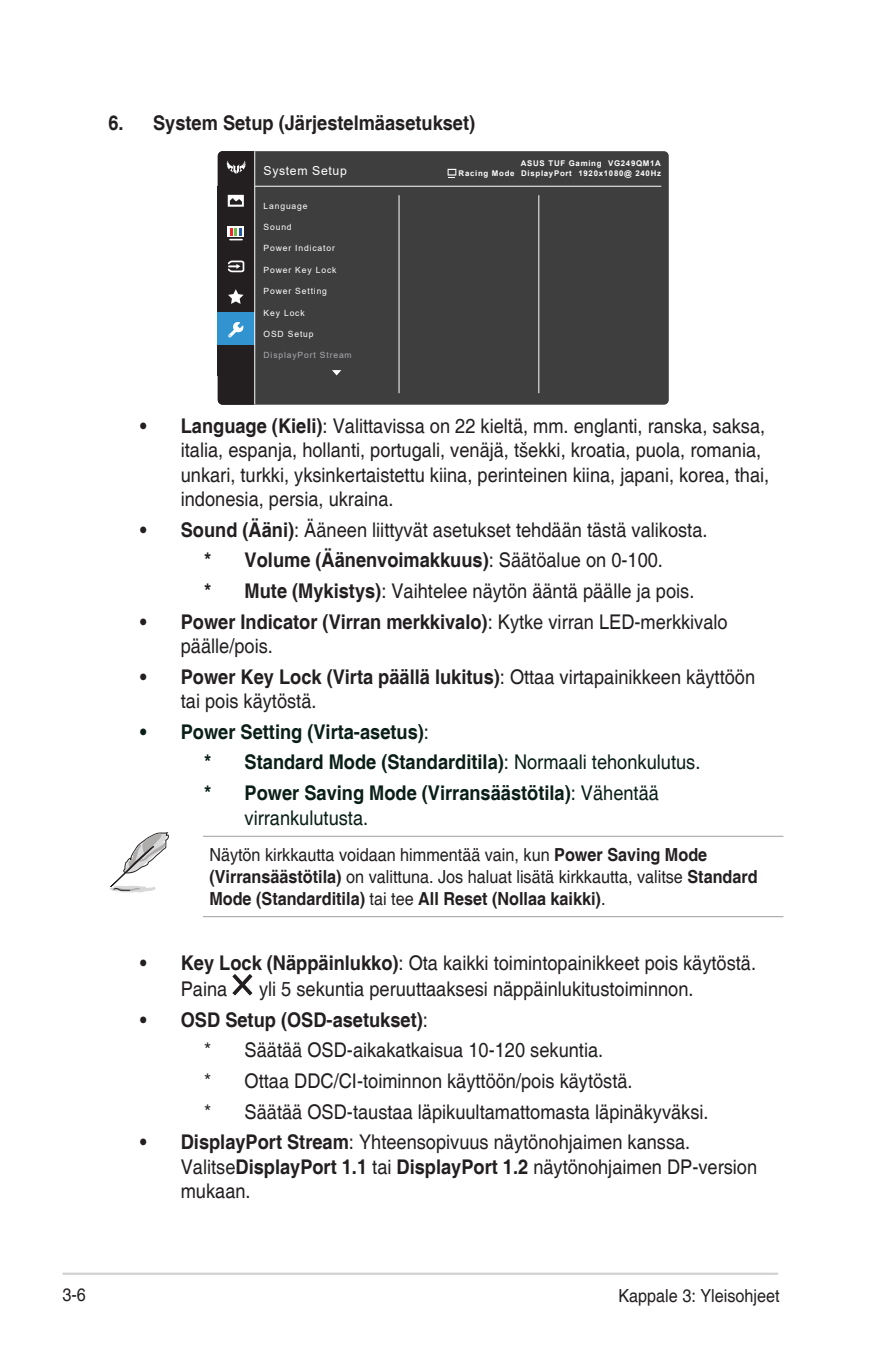
<style>
.page{position:relative;width:893px;height:1346px;background:#fff}
.page>*{position:absolute;margin:0;border:0;box-sizing:border-box;transform-origin:0 0}
.t1{font:20.25px/24.3px "Helvetica";color:#231f20;scale:.9 1}
.t2{font:700 20.25px/24.3px "Helvetica";color:#091e17;scale:.9 1}
.t3{font:700 20.25px "Helvetica";color:#231f20;scale:.9 1}
.t4{font:18px/21.6px "Helvetica";color:#231f20;scale:.9 1}
.t5{font:12.38px "Arial";letter-spacing:.05em;color:#fff}
.t6{font:8.55px "Arial";letter-spacing:.1em;color:#fff}
.t7{font:8.55px "Arial";letter-spacing:.1em;color:#a8a9ad}
.t8{font:700 7.88px "Arial";letter-spacing:.09em;color:#fff}
.s1{font-weight:700}
.s2{font-weight:400}
</style>
<div class="page">
<hr style="left:63px;top:1272px;width:715px;height:3px;background:#d1d2d4">
<div style="left:255px;top:151px;width:414px;height:254px;background:#3e3e3f"></div>
<hr style="left:255px;top:186px;width:406px;height:1px;background:#fff">
<hr style="left:399px;top:195px;width:1px;height:198px;background:#fff">
<hr style="left:538px;top:195px;width:1px;height:198px;background:#fff">
<svg style="left:448px;top:169px;width:8px;height:9px"></svg>
<svg style="left:332px;top:370px;width:9px;height:5px"></svg>
<svg style="left:218px;top:151px;width:37px;height:254px;background:#394149"></svg>
<hr style="left:203px;top:836px;width:580px;height:1px;background:#a8a9ad">
<hr style="left:203px;top:916px;width:580px;height:1px;background:#a8a9ad">
<svg style="left:110px;top:832px;width:59px;height:61px"></svg>
<svg style="left:232px;top:974px;width:20px;height:21px"></svg>
<p class="t3" style="left:108px;top:110px;width:409px">6. System Setup (Järjestelmäasetukset)</p>
<p class="t8" style="left:521px;top:158px;width:142px">ASUS TUF Gaming VG249QM1A</p>
<p class="t5" style="left:264px;top:162px;width:85px">System Setup</p>
<p class="t8" style="left:459px;top:168px;width:204px">Racing Mode DisplayPort 1920x1080@ 240Hz</p>
<p class="t6" style="left:264px;top:200px;width:46px">Language</p>
<p class="t6" style="left:264px;top:221px;width:30px">Sound</p>
<p class="t6" style="left:264px;top:242px;width:73px">Power Indicator</p>
<p class="t6" style="left:264px;top:264px;width:74px">Power Key Lock</p>
<p class="t6" style="left:264px;top:285px;width:65px">Power Setting</p>
<p class="t6" style="left:264px;top:307px;width:43px">Key Lock</p>
<p class="t6" style="left:264px;top:328px;width:52px">OSD Setup</p>
<p class="t7" style="left:264px;top:349px;width:90px">DisplayPort Stream</p>
<p class="t1" style="left:181px;top:414px;width:655px;text-indent:-40px"><span class="s1">• Language (Kieli)</span>: Valittavissa on 22 kieltä, mm. englanti, ranska, saksa, italia, espanja, hollanti, portugali, venäjä, tšekki, kroatia, puola, romania, unkari, turkki, yksinkertaistettu kiina, perinteinen kiina, japani, korea, thai, indonesia, persia, ukraina.</p>
<p class="t1" style="left:140px;top:518px;width:632px"><span class="s1">• Sound (Ääni)</span>: Ääneen liittyvät asetukset tehdään tästä valikosta.</p>
<p class="t3" style="left:204px;top:548px;width:511px">* Volume (Äänenvoimakkuus)<span class="s2">: Säätöalue on 0-100.</span></p>
<p class="t1" style="left:204px;top:579px;width:546px"><span class="s1">* Mute (Mykistys)</span>: Vaihtelee näytön ääntä päälle ja pois.</p>
<p class="t1" style="left:181px;top:610px;width:609px;text-indent:-40px"><span class="s1">• Power Indicator (Virran merkkivalo)</span>: Kytke virran LED-merkkivalo päälle/pois.</p>
<p class="t1" style="left:181px;top:665px;width:640px;text-indent:-40px"><span class="s1">• Power Key Lock (Virta päällä lukitus)</span>: Ottaa virtapainikkeen käyttöön tai pois käytöstä.</p>
<p class="t2" style="left:140px;top:720px;width:322px">• Power Setting (Virta-asetus)<span class="s2">:</span></p>
<p class="t2" style="left:204px;top:751px;width:553px">* Standard Mode (Standarditila)<span class="s2">: Normaali tehonkulutus.</span></p>
<p class="t2" style="left:245px;top:782px;width:462px;text-indent:-40px">* Power Saving Mode (Virransäästötila)<span class="s2">: Vähentää virrankulutusta.</span></p>
<p class="t4" style="left:209px;top:845px;width:611px">Näytön kirkkautta voidaan himmentää vain, kun <span class="s1">Power Saving Mode (Virransäästötila)</span> on valittuna. Jos haluat lisätä kirkkautta, valitse <span class="s1">Standard<br>Mode (Standarditila)</span> tai tee <span class="s1">All Reset (Nollaa kaikki)</span>.</p>
<p class="t1" style="left:181px;top:951px;width:641px;line-height:25.9px;text-indent:-40px"><span class="s1">• Key Lock (Näppäinlukko)</span>: Ota kaikki toimintopainikkeet pois käytöstä.<br>Paina</p>
<p class="t1" style="left:259px;top:977px;width:484px">yli 5 sekuntia peruuttaaksesi näppäinlukitustoiminnon.</p>
<p class="t3" style="left:140px;top:1007px;width:321px">• OSD Setup (OSD-asetukset)<span class="s2">:</span></p>
<p class="t1" style="left:204px;top:1039px;width:445px">* Säätää OSD-aikakatkaisua 10-120 sekuntia.</p>
<p class="t1" style="left:204px;top:1069px;width:478px">* Ottaa DDC/CI-toiminnon käyttöön/pois käytöstä.</p>
<p class="t1" style="left:204px;top:1100px;width:562px">* Säätää OSD-taustaa läpikuultamattomasta läpinäkyväksi.</p>
<p class="t1" style="left:181px;top:1131px;width:642px;text-indent:-40px"><span class="s1">• DisplayPort Stream</span>: Yhteensopivuus näytönohjaimen kanssa.<br>Valitse<span class="s1">DisplayPort 1.1</span> tai <span class="s1">DisplayPort 1.2</span> näytönohjaimen DP-version mukaan.</p>
<p class="t4" style="left:63px;top:1284px;width:28px">3-6</p>
<p class="t4" style="left:618px;top:1285px;width:181px">Kappale 3: Yleisohjeet</p>
</div>
